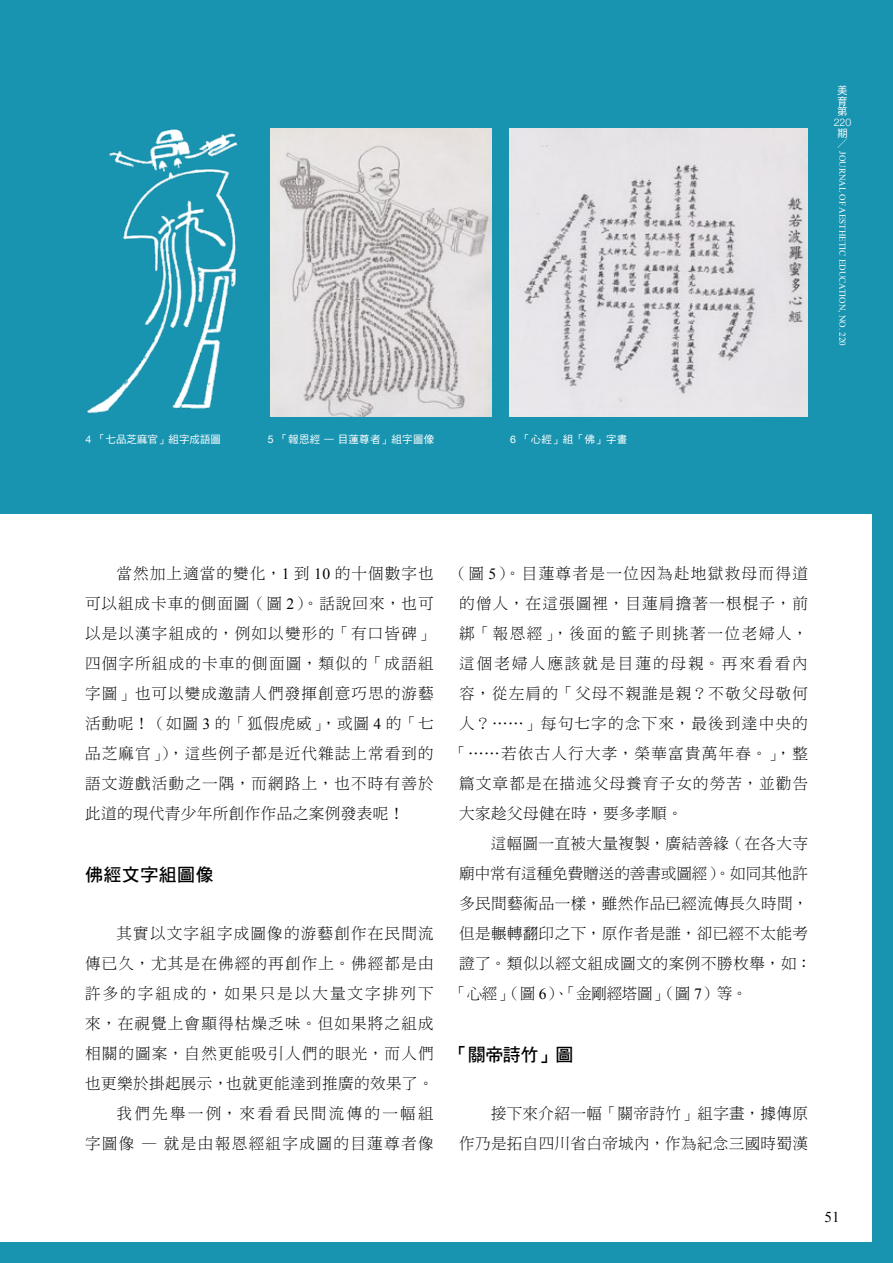
<style>
.page{position:relative;width:893px;height:1263px;background:#1894b1}
.page>*{position:absolute;margin:0;border:0;box-sizing:border-box;transform-origin:0 0}
.t1{font:18px "DF Hei Std W7";letter-spacing:.025em;color:#000}
.t2{font:15.6px/30px "DF Ming Std W3";letter-spacing:.07em;color:#000;text-align:justify}
.t3{font:15.6px/30px "DF Ming Std W3";letter-spacing:.02em;color:#000;text-align:right}
.t4{font:15.6px "DF Ming Std W3";letter-spacing:.025em;color:#000}
.t5{font:15.6px "DF Ming Std W3";letter-spacing:-.005em;color:#000}
.t6{font:15.6px "DF Ming Std W3";letter-spacing:.04em;color:#000}
.t7{font:15.6px "DF Ming Std W3";letter-spacing:.105em;color:#000}
.t8{font:15.6px "DF Ming Std W3";letter-spacing:.13em;color:#000}
.t9{font:15px "Times New Roman";color:#000}
.t10{font:10.5px/10.5px "DF Hei Std W5";letter-spacing:.025em;color:#fff;text-align:justify}
.t11{font:10.5px "DF Hei Std W5";color:#fff}
.t12{font:300 10.5px "Helvetica Neue";color:#fff}
.t13{font:10.5px "DF Ming Std W3";color:#fff}
.t14{font:9px "Times New Roman";color:#fff}
.s1{font-family:"Helvetica Neue"}
.s2{font-family:"Times New Roman"}
</style>
<div class="page">
<div style="left:0;top:21px;width:872px;height:1221px;background:#fff"></div>
<div style="left:0;top:0;width:876px;height:513px;background:#1894b1"></div>
<img style="left:86px;top:129px;width:152px;height:285px">
<img style="left:271px;top:129px;width:221px;height:288px">
<img style="left:510px;top:129px;width:298px;height:288px">
<p class="t11" style="left:85px;top:433px;width:137px"><span class="s1">4</span> 「七品芝麻官」組字成語圖</p>
<p class="t10" style="left:268px;top:434px;width:168px"><span class="s1">5</span> 「報恩經 — 目蓮尊者」組字圖像</p>
<p class="t10" style="left:510px;top:434px;width:118px"><span class="s1">6</span> 「心經」組「佛」字畫</p>
<p class="t10" style="left:837px;top:85px;width:12px">美育第</p>
<p class="t12" style="left:834px;top:113px;width:19px">220</p>
<p class="t10" style="left:837px;top:127px;width:11px">期</p>
<p class="t13" style="left:837px;top:138px;width:11px">／</p>
<p class="t14" style="left:849px;top:151px;width:196px;rotate:90deg">JOURNAL OF AESTHETIC EDUCATION, NO. 220</p>
<p class="t2" style="left:85px;top:558px;width:350px;text-indent:31px">當然加上適當的變化，<span class="s2">1</span> 到 <span class="s2">10</span> 的十個數字也可以組成卡車的側面圖（圖 <span class="s2">2</span>）。話說回來，也可以是以漢字組成的，例如以變形的「有口皆碑」四個字所組成的卡車的側面圖，類似的「成語組字圖」也可以變成邀請人們發揮創意巧思的游藝活動呢！（如圖 <span class="s2">3</span> 的「狐假虎威」，或圖 <span class="s2">4</span> 的「七品芝麻官」），這些例子都是近代雜誌上常看到的語文遊戲活動之一隅，而網路上，也不時有善於此道的現代青少年所創作作品之案例發表呢！</p>
<p class="t1" style="left:85px;top:864px;width:130px">佛經文字組圖像</p>
<p class="t2" style="left:85px;top:918px;width:350px;text-align:right">其實以文字組字成圖像的游藝創作在民間流<br>傳已久，尤其是在佛經的再創作上。佛經都是由許多的字組成的，如果只是以大量文字排列下來，在視覺上會顯得枯燥乏味。但如果將之組成相關的圖案，自然更能吸引人們的眼光，而人們也更樂於掛起展示，也就更能達到推廣的效果了。我們先舉一例，來看看民間流傳的一幅組<br>字圖像 — 就是由報恩經組字成圖的目蓮尊者像</p>
<p class="t2" style="left:451px;top:558px;width:358px">（圖 <span class="s2">5</span>）。目蓮尊者是一位因為赴地獄救母而得道</p>
<p class="t2" style="left:459px;top:588px;width:350px">的僧人，在這張圖裡，目蓮肩擔著一根棍子，前</p>
<p class="t7" style="left:459px;top:624px;width:350px">綁「報恩經」，後面的籃子則挑著一位老婦人，</p>
<p class="t8" style="left:459px;top:654px;width:350px">這個老婦人應該就是目蓮的母親。再來看看內</p>
<p class="t2" style="left:459px;top:678px;width:350px">容，從左肩的「父母不親誰是親？不敬父母敬何</p>
<p class="t2" style="left:459px;top:708px;width:350px">人？⋯⋯」每句七字的念下來，最後到達中央的</p>
<p class="t2" style="left:451px;top:738px;width:358px">「⋯⋯若依古人行大孝，榮華富貴萬年春。」，整</p>
<p class="t2" style="left:459px;top:768px;width:350px">篇文章都是在描述父母養育子女的勞苦，並勸告</p>
<p class="t4" style="left:459px;top:804px;width:225px">大家趁父母健在時，要多孝順。</p>
<p class="t4" style="left:491px;top:834px;width:319px">這幅圖一直被大量複製，廣結善緣（在各大寺</p>
<p class="t5" style="left:459px;top:864px;width:350px">廟中常有這種免費贈送的善書或圖經）。如同其他許</p>
<p class="t3" style="left:459px;top:888px;width:350px">多民間藝術品一樣，雖然作品已經流傳長久時間，</p>
<p class="t3" style="left:459px;top:918px;width:350px">但是輾轉翻印之下，原作者是誰，卻已經不太能考</p>
<p class="t6" style="left:459px;top:954px;width:354px">證了。類似以經文組成圖文的案例不勝枚舉，如：</p>
<p class="t2" style="left:451px;top:978px;width:298px">「心經」（圖 <span class="s2">6</span>）、「金剛經塔圖」（圖 <span class="s2">7</span>）等。</p>
<p class="t1" style="left:450px;top:1044px;width:125px">「關帝詩竹」圖</p>
<p class="t3" style="left:459px;top:1098px;width:350px">接下來介紹一幅「關帝詩竹」組字畫，據傳原<br>作乃是拓自四川省白帝城內，作為紀念三國時蜀漢</p>
<p class="t9" style="left:825px;top:1207px;width:16px">51</p>
</div>
